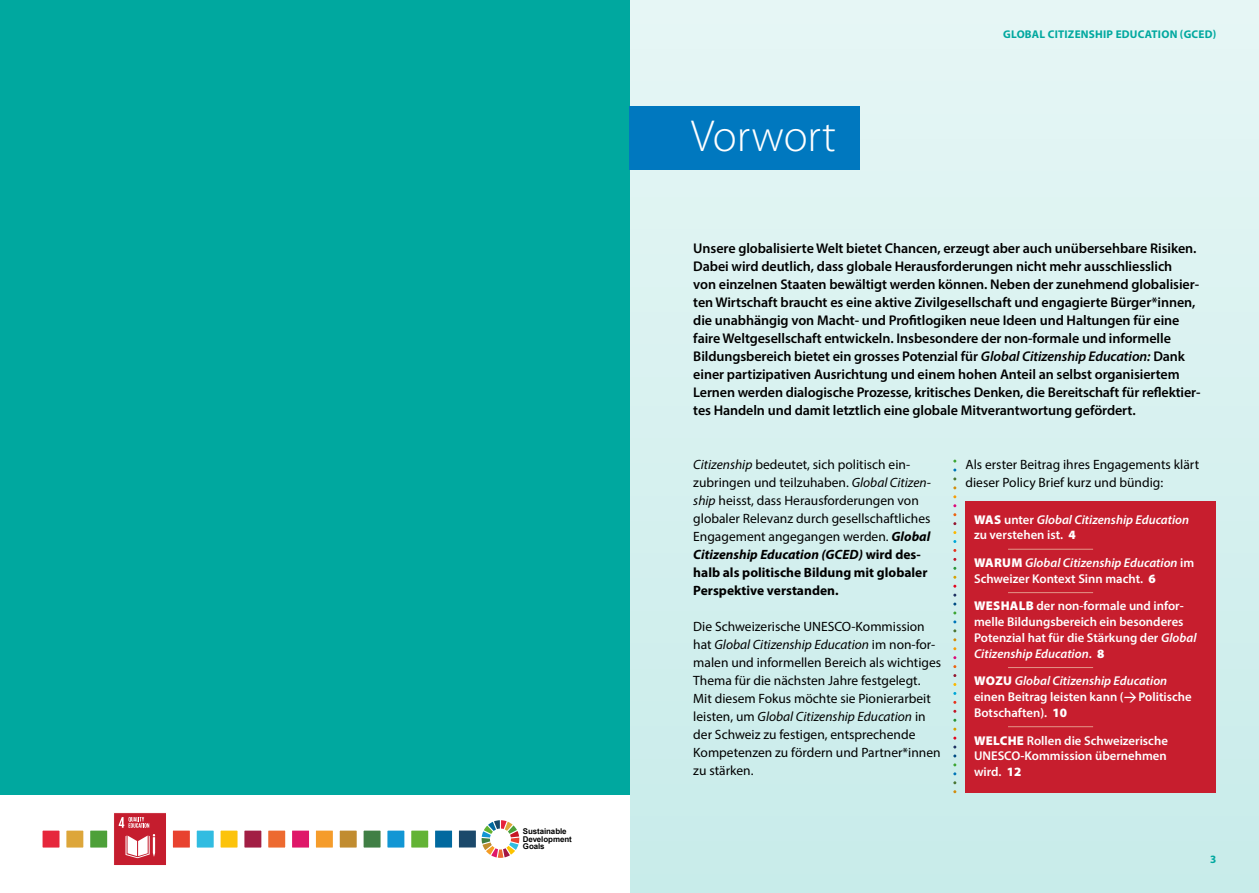
<style>
.page{position:relative;width:1259px;height:893px;background:#fff}
.page>*{position:absolute;margin:0;border:0;box-sizing:border-box;transform-origin:0 0}
.t1{font:300 45px "Myriad Pro";color:#fff}
.t2{font:600 14.1px/18px "Myriad Pro";letter-spacing:-.005em;color:#000}
.t3{font:13.5px/18px "Myriad Pro";color:#000}
.t4{font:600 12.75px/15.8px "Myriad Pro";color:#fff}
.t5{font:italic 600 12.75px/15.8px "Myriad Pro";color:#fff}
.t6{font:700 11.25px "Myriad Pro";letter-spacing:.02em;color:#00a89f}
.t7{font:700 7.95px/7.5px "Arial";letter-spacing:-.01em;color:#000}
.s1{font-style:italic}
.s2{font-weight:700;font-style:italic}
.s3{font-weight:700}
.s4{font-weight:900;font-style:normal}
.s5{font-style:normal}
.s6{font-weight:900}
.s7{font-family:"DIN Pro";font-weight:500}
</style>
<div class="page">
<div style="left:0;top:0;width:1259px;height:893px;background:linear-gradient(to bottom,#e6f6f5,#c8ebea)"></div>
<div style="left:965px;top:501px;width:251px;height:292px;background:#c71e2e"></div>
<hr style="left:1008px;top:549px;width:85px;height:1px;background:#e39689">
<hr style="left:1008px;top:592px;width:85px;height:1px;background:#e39689">
<hr style="left:1008px;top:667px;width:85px;height:1px;background:#e39689">
<hr style="left:1008px;top:726px;width:85px;height:1px;background:#e39689">
<div style="left:0;top:0;width:629px;height:795px;background:#00a89f"></div>
<div style="left:0;top:795px;width:629px;height:98px;background:#fff"></div>
<svg style="left:481px;top:820px;width:39px;height:38px"></svg>
<div style="left:42px;top:830px;width:18px;height:18px;background:#e6273c"></div>
<div style="left:66px;top:830px;width:18px;height:18px;background:#dda63a"></div>
<div style="left:65px;top:830px;width:19px;height:18px;border:1px solid #fff"></div>
<div style="left:90px;top:830px;width:18px;height:18px;background:#4da039"></div>
<div style="left:89px;top:830px;width:19px;height:18px;border:1px solid #fff"></div>
<div style="left:172px;top:830px;width:18px;height:18px;background:#e8422f"></div>
<div style="left:172px;top:830px;width:19px;height:18px;border:1px solid #fff"></div>
<div style="left:196px;top:830px;width:18px;height:18px;background:#31bce1"></div>
<div style="left:196px;top:830px;width:19px;height:18px;border:1px solid #fff"></div>
<div style="left:220px;top:830px;width:18px;height:18px;background:#fcc30b"></div>
<div style="left:244px;top:830px;width:18px;height:18px;background:#a21e44"></div>
<div style="left:243px;top:830px;width:19px;height:18px;border:1px solid #fff"></div>
<div style="left:268px;top:830px;width:18px;height:18px;background:#ed6a30"></div>
<div style="left:267px;top:830px;width:19px;height:18px;border:1px solid #fff"></div>
<div style="left:291px;top:830px;width:18px;height:18px;background:#df1769"></div>
<div style="left:291px;top:830px;width:19px;height:18px;border:1px solid #fff"></div>
<div style="left:315px;top:830px;width:18px;height:18px;background:#f59c2b"></div>
<div style="left:315px;top:830px;width:19px;height:18px;border:1px solid #fff"></div>
<div style="left:339px;top:830px;width:18px;height:18px;background:#c18c30"></div>
<div style="left:339px;top:830px;width:19px;height:18px;border:1px solid #fff"></div>
<div style="left:363px;top:830px;width:18px;height:18px;background:#407f45"></div>
<div style="left:387px;top:830px;width:18px;height:18px;background:#1296d4"></div>
<div style="left:386px;top:830px;width:19px;height:18px;border:1px solid #fff"></div>
<div style="left:411px;top:830px;width:18px;height:18px;background:#63b335"></div>
<div style="left:410px;top:830px;width:19px;height:18px;border:1px solid #fff"></div>
<div style="left:434px;top:830px;width:18px;height:18px;background:#01699f"></div>
<div style="left:434px;top:830px;width:19px;height:18px;border:1px solid #fff"></div>
<div style="left:458px;top:830px;width:18px;height:18px;background:#1b496b"></div>
<div style="left:458px;top:830px;width:19px;height:18px;border:1px solid #fff"></div>
<svg style="left:114px;top:813px;width:52px;height:52px;background:#d04b58"></svg>
<div style="left:629px;top:106px;width:231px;height:64px;background:#0078bf"></div>
<p class="t7" style="left:523px;top:828px;width:50px">Sustainable<br>Development<br>Goals</p>
<h1 class="t1" style="left:691px;top:111px;width:146px">Vorwort</h1>
<p class="t6" style="left:1003px;top:28px;width:215px">GLOBAL CITIZENSHIP EDUCATION (GCED)</p>
<p class="t2" style="left:693px;top:239px;width:509px">Unsere globalisierte Welt bietet Chancen, erzeugt aber auch unübersehbare Risiken.<br>Dabei wird deutlich, dass globale Herausforderungen nicht mehr ausschliesslich<br>von einzelnen Staaten bewältigt werden können. Neben der zunehmend globalisier&shy;ten Wirtschaft braucht es eine aktive Zivilgesellschaft und engagierte Bürger*innen, die unabhängig von Macht- und Profitlogiken neue Ideen und Haltungen für eine faire Weltgesellschaft entwickeln. Insbesondere der non-formale und informelle Bildungsbereich bietet ein grosses Potenzial für <span class="s1">Global Citizenship Education:</span> Dank einer partizipativen Ausrichtung und einem hohen Anteil an selbst organisiertem Lernen werden dialogische Prozesse, kritisches Denken, die Bereitschaft für reflektier&shy;tes Handeln und damit letztlich eine globale Mitverantwortung gefördert.</p>
<p class="t3" style="left:693px;top:455px;width:239px"><span class="s1">Citizenship</span> bedeutet, sich politisch ein&shy;zubringen und teilzuhaben. <span class="s1">Global Citizen&shy;ship</span> heisst, dass Herausforderungen von globaler Relevanz durch gesellschaftliches Engagement angegangen werden. <span class="s2">Global Citizenship Education (GCED)</span> <span class="s3">wird des&shy;halb als politische Bildung mit globaler Perspektive verstanden.</span></p>
<p class="t3" style="left:693px;top:617px;width:249px">Die Schweizerische UNESCO-Kommission hat <span class="s1">Global Citizenship Education</span> im non-for&shy;malen und informellen Bereich als wichtiges Thema für die nächsten Jahre festgelegt.<br>Mit diesem Fokus möchte sie Pionierarbeit leisten, um <span class="s1">Global Citizenship Education</span> in der Schweiz zu festigen, entsprechende Kompetenzen zu fördern und Partner*innen zu stärken.</p>
<p class="t3" style="left:965px;top:455px;width:235px">Als erster Beitrag ihres Engagements klärt dieser Policy Brief kurz und bündig:</p>
<p class="t5" style="left:974px;top:511px;width:217px"><span class="s4">WAS</span> <span class="s5">unter</span> Global Citizenship Education <span class="s5">zu verstehen ist.</span> <span class="s4">4</span></p>
<p class="t4" style="left:974px;top:555px;width:222px"><span class="s6">WARUM</span> <span class="s1">Global Citizenship Education</span> im<br>Schweizer Kontext Sinn macht. <span class="s6">6</span></p>
<p class="t4" style="left:974px;top:598px;width:224px"><span class="s6">WESHALB</span> der non-formale und infor&shy;melle Bildungsbereich ein besonderes Potenzial hat für die Stärkung der <span class="s1">Global Citizenship Education</span>. <span class="s6">8</span></p>
<p class="t4" style="left:974px;top:673px;width:219px"><span class="s6">WOZU</span> <span class="s1">Global Citizenship Education </span>einen Beitrag leisten kann (<span class="s7">→</span>Politische<br>Botschaften). <span class="s6">10</span></p>
<p class="t4" style="left:974px;top:732px;width:195px;text-align:justify"><span class="s6">WELCHE</span> Rollen die Schweizerische UNESCO-Kommission übernehmen wird. <span class="s6">12</span></p>
<p class="t6" style="left:1210px;top:853px;width:8px">3</p>
</div>
